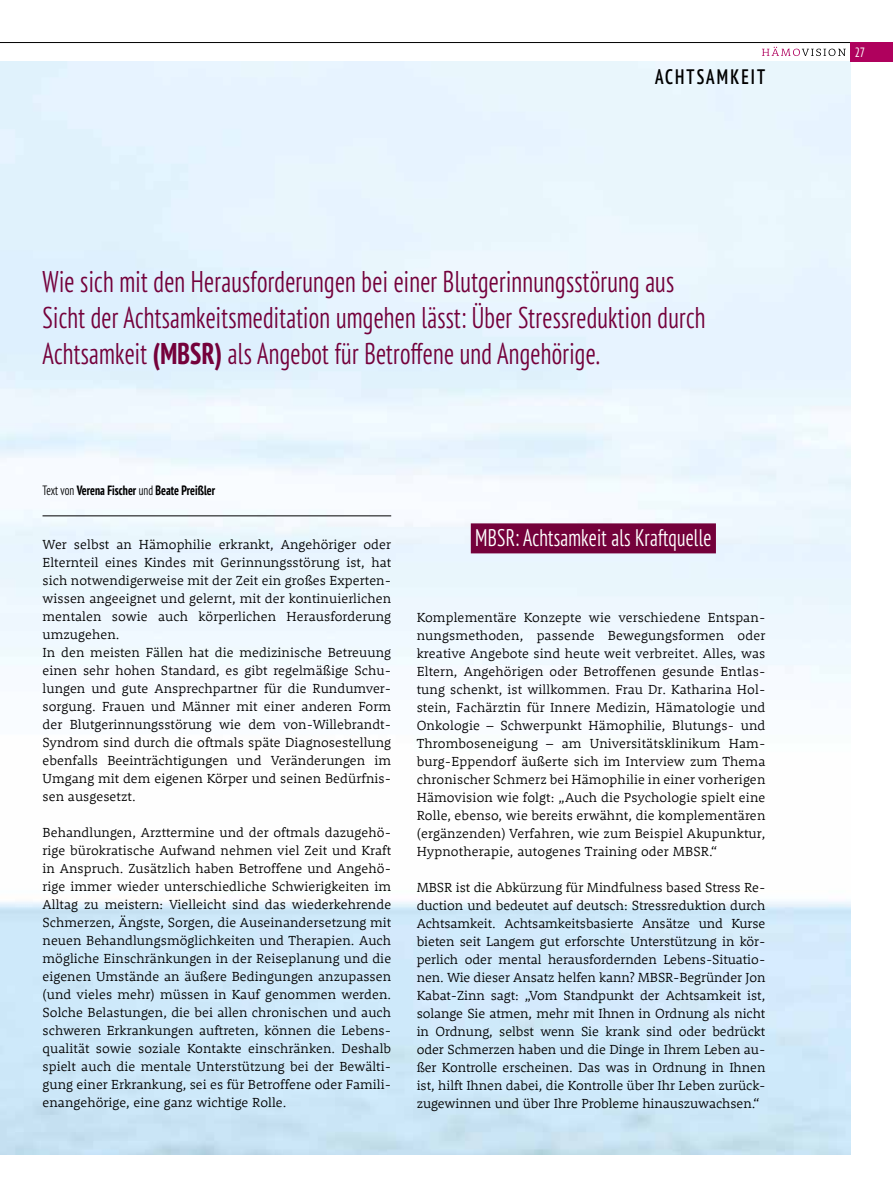
<style>
.page{position:relative;width:893px;height:1191px;background:#fff}
.page>*{position:absolute;margin:0;border:0;box-sizing:border-box;transform-origin:0 0}
.t1{font:300 condensed 30px/36px "PT Sans Pro";letter-spacing:.01em;color:#74013b}
.t2{font:300 condensed 24px "PT Sans Pro";letter-spacing:.01em;color:#fff}
.t3{font:600 condensed 21px "PT Sans Pro";letter-spacing:.1em;color:#000}
.t4{font:300 13.5px/18px "Rooney";letter-spacing:.005em;color:#000;text-align:justify}
.t5{font:700 condensed 13.5px "PT Sans Pro";letter-spacing:.005em;color:#000}
.t6{font:condensed 13.5px "PT Sans Pro";color:#fff}
.s1{font-weight:700}
.s2{font-weight:300}
</style>
<div class="page">
<hr style="left:43px;top:515px;width:348px;height:1px;background:#000">
<div style="left:471px;top:523px;width:245px;height:30px;background:#74013b"></div>
<hr style="left:0;top:42px;width:893px;height:1px;background:#000">
<div style="left:850px;top:43px;width:43px;height:19px;background:#af015d"></div>
<svg style="left:762px;top:47px;width:84px;height:9px"></svg>
<h3 class="t3" style="left:655px;top:63px;width:112px">ACHTSAMKEIT</h3>
<h1 class="t1" style="left:43px;top:263px;width:664px">Wie sich mit den Herausforderungen bei einer Blutgerinnungsstörung aus<br>Sicht der Achtsamkeitsmeditation umgehen lässt: Über Stressreduktion durch<br>Achtsamkeit <span class="s1">(MBSR)</span> als Angebot für Betroffene und Angehörige.</h1>
<p class="t5" style="left:43px;top:482px;width:174px"><span class="s2">Text von</span> Verena Fischer <span class="s2">und</span> Beate Preißler</p>
<p class="t4" style="left:43px;top:535px;width:350px;text-align:left">Wer selbst an Hämophilie erkrankt, Angehöriger oder Elternteil eines Kindes mit Gerinnungsstörung ist, hat sich notwendigerweise mit der Zeit ein großes Experten&shy;wissen angeeignet und gelernt, mit der kontinuierlichen mentalen sowie auch körperlichen Herausforderung umzugehen.<br>In den meisten Fällen hat die medizinische Betreuung einen sehr hohen Standard, es gibt regelmäßige Schu&shy;lungen und gute Ansprechpartner für die Rundumver&shy;sorgung. Frauen und Männer mit einer anderen Form der Blutgerinnungsstörung wie dem von-Willebrandt-Syndrom sind durch die oftmals späte Diagnosestellung ebenfalls Beeinträchtigungen und Veränderungen im Umgang mit dem eigenen Körper und seinen Bedürfnis&shy;sen ausgesetzt.</p>
<p class="t4" style="left:43px;top:823px;width:350px">Behandlungen, Arzttermine und der oftmals dazugehö&shy;rige bürokratische Aufwand nehmen viel Zeit und Kraft in Anspruch. Zusätzlich haben Betroffene und Angehö&shy;rige immer wieder unterschiedliche Schwierigkeiten im Alltag zu meistern: Vielleicht sind das wiederkehrende Schmerzen, Ängste, Sorgen, die Auseinandersetzung mit neuen Behandlungsmöglichkeiten und Therapien. Auch mögliche Einschränkungen in der Reiseplanung und die eigenen Umstände an äußere Bedingungen anzupassen (und vieles mehr) müssen in Kauf genommen werden.<br>Solche Belastungen, die bei allen chronischen und auch schweren Erkrankungen auftreten, können die Lebens&shy;qualität sowie soziale Kontakte einschränken. Deshalb spielt auch die mentale Unterstützung bei der Bewälti&shy;gung einer Erkrankung, sei es für Betroffene oder Famili&shy;enangehörige, eine ganz wichtige Rolle.</p>
<h2 class="t2" style="left:475px;top:522px;width:238px">MBSR: Achtsamkeit als Kraftquelle</h2>
<p class="t4" style="left:417px;top:607px;width:350px">Komplementäre Konzepte wie verschiedene Entspan&shy;nungsmethoden, passende Bewegungsformen oder kreative Angebote sind heute weit verbreitet. Alles, was Eltern, Angehörigen oder Betroffenen gesunde Entlas&shy;tung schenkt, ist willkommen. Frau Dr. Katharina Hol&shy;stein, Fachärztin für Innere Medizin, Hämatologie und Onkologie – Schwerpunkt Hämophilie, Blutungs- und Thromboseneigung – am Universitätsklinikum Ham&shy;burg-Eppendorf äußerte sich im Interview zum Thema chronischer Schmerz bei Hämophilie in einer vorherigen Hämovision wie folgt: „Auch die Psychologie spielt eine Rolle, ebenso, wie bereits erwähnt, die komplementären (ergänzenden) Verfahren, wie zum Beispiel Akupunktur, Hypnotherapie, autogenes Training oder MBSR.“</p>
<p class="t4" style="left:417px;top:877px;width:350px">MBSR ist die Abkürzung für Mindfulness based Stress Re&shy;duction und bedeutet auf deutsch: Stressreduktion durch Achtsamkeit. Achtsamkeitsbasierte Ansätze und Kurse bieten seit Langem gut erforschte Unterstützung in kör&shy;perlich oder mental herausfordernden Lebens-Situatio&shy;nen. Wie dieser Ansatz helfen kann? MBSR-Begründer Jon Kabat-Zinn sagt: „Vom Standpunkt der Achtsamkeit ist, solange Sie atmen, mehr mit Ihnen in Ordnung als nicht in Ordnung, selbst wenn Sie krank sind oder bedrückt oder Schmerzen haben und die Dinge in Ihrem Leben au&shy;ßer Kontrolle erscheinen. Das was in Ordnung in Ihnen ist, hilft Ihnen dabei, die Kontrolle über Ihr Leben zurück&shy;zugewinnen und über Ihre Probleme hinauszuwachsen.“</p>
<p class="t6" style="left:855px;top:44px;width:12px">27</p>
</div>
